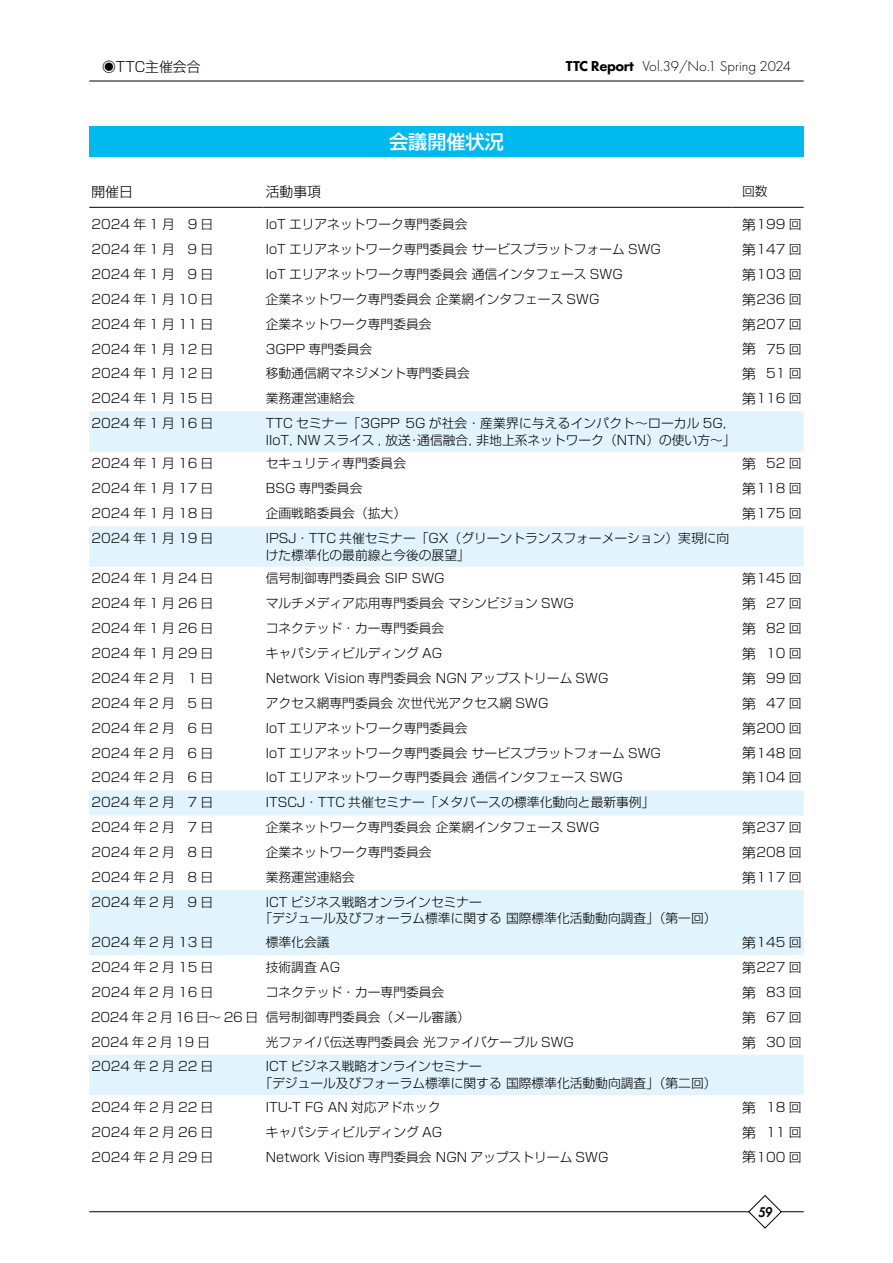
<style>
.page{position:relative;width:893px;height:1263px;background:#fff}
.page>*{position:absolute;margin:0;border:0;box-sizing:border-box;transform-origin:0 0}
.t1{font:500 19.2px "Shin Go Pr 6 N";color:#fff}
.t2{font:300 14.85px "Futura PT";color:#000}
.t3{font:italic 600 14.7px "Futura PT";color:#000;scale:.87 1}
.t4{font:300 13.8px "Shin Go Pr 6 N";color:#000}
.t5{font:300 12.75px/16.5px "Shin Go Pr 6 N";color:#000}
.t6{font:300 12.75px "Shin Go Pr 6 N";letter-spacing:.25em;color:#000}
.s1{font-weight:800}
.s2{font-size:13.8px}
</style>
<div class="page">
<hr style="left:89px;top:81px;width:715px;height:1px;background:#000">
<hr style="left:89px;top:1211px;width:715px;height:1px;background:#000">
<svg style="left:748px;top:1195px;width:34px;height:33px"></svg>
<div style="left:89px;top:126px;width:715px;height:31px;background:#00b9ef"></div>
<svg style="left:89px;top:411px;width:715px;height:684px"></svg>
<hr style="left:89px;top:207px;width:175px;height:1px;background:#000">
<hr style="left:264px;top:207px;width:467px;height:1px;background:#000">
<svg style="left:731px;top:207px;width:25px;height:1px"></svg>
<hr style="left:756px;top:207px;width:48px;height:1px;background:#000">
<p class="t4" style="left:102px;top:55px;width:100px">◉TTC主催会合</p>
<h1 class="t1" style="left:389px;top:126px;width:116px">会議開催状況</h1>
<p class="t2" style="left:566px;top:58px;width:227px"><span class="s1">TTC Report</span> Vol.39/No.1 Spring 2024</p>
<p class="t4" style="left:91px;top:181px;width:43px">開催日</p>
<p class="t4" style="left:266px;top:181px;width:57px">活動事項</p>
<p class="t5" style="left:742px;top:182px;width:27px">回数</p>
<p class="t6" style="left:91px;top:214px;width:123px">2024年1月 9日</p>
<p class="t5" style="left:266px;top:215px;width:203px">IoT エリアネットワーク専門委員会</p>
<p class="t5" style="left:742px;top:215px;width:61px"><span class="s2">第</span>199 回</p>
<p class="t6" style="left:91px;top:239px;width:123px">2024年1月 9日</p>
<p class="t5" style="left:266px;top:240px;width:397px">IoT エリアネットワーク専門委員会 サービスプラットフォーム SWG</p>
<p class="t5" style="left:742px;top:240px;width:61px"><span class="s2">第</span>147 回</p>
<p class="t6" style="left:91px;top:264px;width:123px">2024年1月 9日</p>
<p class="t5" style="left:266px;top:265px;width:358px">IoT エリアネットワーク専門委員会 通信インタフェース SWG</p>
<p class="t5" style="left:742px;top:265px;width:61px"><span class="s2">第</span>103 回</p>
<p class="t6" style="left:91px;top:288px;width:123px">2024年1月10日</p>
<p class="t5" style="left:266px;top:290px;width:335px">企業ネットワーク専門委員会 企業網インタフェース SWG</p>
<p class="t5" style="left:742px;top:290px;width:61px"><span class="s2">第</span>236 回</p>
<p class="t6" style="left:91px;top:313px;width:123px">2024年1月11日</p>
<p class="t5" style="left:266px;top:314px;width:167px">企業ネットワーク専門委員会</p>
<p class="t5" style="left:742px;top:314px;width:61px"><span class="s2">第</span>207 回</p>
<p class="t6" style="left:91px;top:338px;width:123px">2024年1月12日</p>
<p class="t5" style="left:266px;top:339px;width:108px">3GPP 専門委員会</p>
<p class="t5" style="left:742px;top:339px;width:61px"><span class="s2">第</span> 75回</p>
<p class="t6" style="left:91px;top:363px;width:123px">2024年1月12日</p>
<p class="t5" style="left:266px;top:364px;width:206px">移動通信網マネジメント専門委員会</p>
<p class="t5" style="left:742px;top:364px;width:61px"><span class="s2">第</span> 51回</p>
<p class="t6" style="left:91px;top:388px;width:123px">2024年1月15日</p>
<p class="t5" style="left:266px;top:389px;width:91px">業務運営連絡会</p>
<p class="t5" style="left:742px;top:389px;width:61px"><span class="s2">第</span>116 回</p>
<p class="t6" style="left:91px;top:413px;width:123px">2024年1月16日</p>
<p class="t5" style="left:266px;top:414px;width:471px">TTC セミナー「3GPP 5G が社会・産業界に与えるインパクト～ローカル 5G，<br>IIoT，NW スライス , 放送・通信融合，非地上系ネットワーク（NTN）の使い方～」</p>
<p class="t6" style="left:91px;top:453px;width:123px">2024年1月16日</p>
<p class="t5" style="left:266px;top:454px;width:142px">セキュリティ専門委員会</p>
<p class="t5" style="left:742px;top:454px;width:61px"><span class="s2">第</span> 52回</p>
<p class="t6" style="left:91px;top:478px;width:123px">2024年1月17日</p>
<p class="t5" style="left:266px;top:479px;width:98px">BSG 専門委員会</p>
<p class="t5" style="left:742px;top:479px;width:61px"><span class="s2">第</span>118 回</p>
<p class="t6" style="left:91px;top:503px;width:123px">2024年1月18日</p>
<p class="t5" style="left:266px;top:504px;width:142px">企画戦略委員会（拡大）</p>
<p class="t5" style="left:742px;top:504px;width:61px"><span class="s2">第</span>175 回</p>
<p class="t6" style="left:91px;top:528px;width:123px">2024年1月19日</p>
<p class="t5" style="left:266px;top:529px;width:465px">IPSJ・TTC 共催セミナー「GX（グリーントランスフォーメーション）実現に向けた標準化の最前線と今後の展望」</p>
<p class="t6" style="left:91px;top:568px;width:123px">2024年1月24日</p>
<p class="t5" style="left:266px;top:569px;width:180px">信号制御専門委員会 SIP SWG</p>
<p class="t5" style="left:742px;top:569px;width:61px"><span class="s2">第</span>145 回</p>
<p class="t6" style="left:91px;top:593px;width:123px">2024年1月26日</p>
<p class="t5" style="left:266px;top:594px;width:310px">マルチメディア応用専門委員会 マシンビジョン SWG</p>
<p class="t5" style="left:742px;top:594px;width:61px"><span class="s2">第</span> 27回</p>
<p class="t6" style="left:91px;top:618px;width:123px">2024年1月26日</p>
<p class="t5" style="left:266px;top:619px;width:180px">コネクテッド・カー専門委員会</p>
<p class="t5" style="left:742px;top:619px;width:61px"><span class="s2">第</span> 82回</p>
<p class="t6" style="left:91px;top:643px;width:123px">2024年1月29日</p>
<p class="t5" style="left:266px;top:644px;width:178px">キャパシティビルディング AG</p>
<p class="t5" style="left:742px;top:644px;width:61px"><span class="s2">第</span> 10回</p>
<p class="t6" style="left:91px;top:668px;width:123px">2024年2月 1日</p>
<p class="t5" style="left:266px;top:669px;width:344px">Network Vision 専門委員会 NGN アップストリーム SWG</p>
<p class="t5" style="left:742px;top:669px;width:61px"><span class="s2">第</span> 99回</p>
<p class="t6" style="left:91px;top:692px;width:123px">2024年2月 5日</p>
<p class="t5" style="left:266px;top:693px;width:284px">アクセス網専門委員会 次世代光アクセス網 SWG</p>
<p class="t5" style="left:742px;top:693px;width:61px"><span class="s2">第</span> 47回</p>
<p class="t6" style="left:91px;top:717px;width:123px">2024年2月 6日</p>
<p class="t5" style="left:266px;top:718px;width:203px">IoT エリアネットワーク専門委員会</p>
<p class="t5" style="left:742px;top:718px;width:61px"><span class="s2">第</span>200 回</p>
<p class="t6" style="left:91px;top:742px;width:123px">2024年2月 6日</p>
<p class="t5" style="left:266px;top:743px;width:397px">IoT エリアネットワーク専門委員会 サービスプラットフォーム SWG</p>
<p class="t5" style="left:742px;top:743px;width:61px"><span class="s2">第</span>148 回</p>
<p class="t6" style="left:91px;top:767px;width:123px">2024年2月 6日</p>
<p class="t5" style="left:266px;top:768px;width:358px">IoT エリアネットワーク専門委員会 通信インタフェース SWG</p>
<p class="t5" style="left:742px;top:768px;width:61px"><span class="s2">第</span>104 回</p>
<p class="t6" style="left:91px;top:792px;width:123px">2024年2月 7日</p>
<p class="t5" style="left:266px;top:793px;width:390px">ITSCJ・TTC 共催セミナー「メタバースの標準化動向と最新事例」</p>
<p class="t6" style="left:91px;top:817px;width:123px">2024年2月 7日</p>
<p class="t5" style="left:266px;top:818px;width:335px">企業ネットワーク専門委員会 企業網インタフェース SWG</p>
<p class="t5" style="left:742px;top:818px;width:61px"><span class="s2">第</span>237 回</p>
<p class="t6" style="left:91px;top:842px;width:123px">2024年2月 8日</p>
<p class="t5" style="left:266px;top:843px;width:167px">企業ネットワーク専門委員会</p>
<p class="t5" style="left:742px;top:843px;width:61px"><span class="s2">第</span>208 回</p>
<p class="t6" style="left:91px;top:867px;width:123px">2024年2月 8日</p>
<p class="t5" style="left:266px;top:868px;width:91px">業務運営連絡会</p>
<p class="t5" style="left:742px;top:868px;width:61px"><span class="s2">第</span>117 回</p>
<p class="t6" style="left:91px;top:891px;width:123px">2024年2月 9日</p>
<p class="t5" style="left:259px;top:892px;width:459px;text-indent:6px">ICT ビジネス戦略オンラインセミナー<br>「デジュール及びフォーラム標準に関する 国際標準化活動動向調査」（第一回）</p>
<p class="t6" style="left:91px;top:932px;width:123px">2024年2月13日</p>
<p class="t5" style="left:266px;top:933px;width:65px">標準化会議</p>
<p class="t5" style="left:742px;top:933px;width:61px"><span class="s2">第</span>145 回</p>
<p class="t6" style="left:91px;top:957px;width:123px">2024年2月15日</p>
<p class="t5" style="left:266px;top:958px;width:76px">技術調査 AG</p>
<p class="t5" style="left:742px;top:958px;width:61px"><span class="s2">第</span>227 回</p>
<p class="t6" style="left:91px;top:981px;width:123px">2024年2月16日</p>
<p class="t5" style="left:266px;top:983px;width:180px">コネクテッド・カー専門委員会</p>
<p class="t5" style="left:742px;top:983px;width:61px"><span class="s2">第</span> 83回</p>
<p class="t5" style="left:91px;top:1007px;width:380px">2024 年 2 月 16 日～ 26 日信号制御専門委員会（メール審議）</p>
<p class="t5" style="left:742px;top:1007px;width:61px"><span class="s2">第</span> 67回</p>
<p class="t6" style="left:91px;top:1031px;width:120px">2024年2月19日</p>
<p class="t5" style="left:266px;top:1032px;width:310px">光ファイバ伝送専門委員会 光ファイバケーブル SWG</p>
<p class="t5" style="left:742px;top:1032px;width:61px"><span class="s2">第</span> 30回</p>
<p class="t6" style="left:91px;top:1056px;width:123px">2024年2月22日</p>
<p class="t5" style="left:259px;top:1057px;width:459px;text-indent:6px">ICT ビジネス戦略オンラインセミナー<br>「デジュール及びフォーラム標準に関する 国際標準化活動動向調査」（第二回）</p>
<p class="t6" style="left:91px;top:1096px;width:123px">2024年2月22日</p>
<p class="t5" style="left:266px;top:1097px;width:176px">ITU-T FG AN 対応アドホック</p>
<p class="t5" style="left:742px;top:1097px;width:61px"><span class="s2">第</span> 18回</p>
<p class="t6" style="left:91px;top:1121px;width:123px">2024年2月26日</p>
<p class="t5" style="left:266px;top:1122px;width:178px">キャパシティビルディング AG</p>
<p class="t5" style="left:742px;top:1122px;width:61px"><span class="s2">第</span> 11回</p>
<p class="t6" style="left:91px;top:1146px;width:123px">2024年2月29日</p>
<p class="t5" style="left:266px;top:1147px;width:344px">Network Vision 専門委員会 NGN アップストリーム SWG</p>
<p class="t5" style="left:742px;top:1147px;width:61px"><span class="s2">第</span>100 回</p>
<p class="t3" style="left:758px;top:1202px;width:18px">59</p>
</div>
